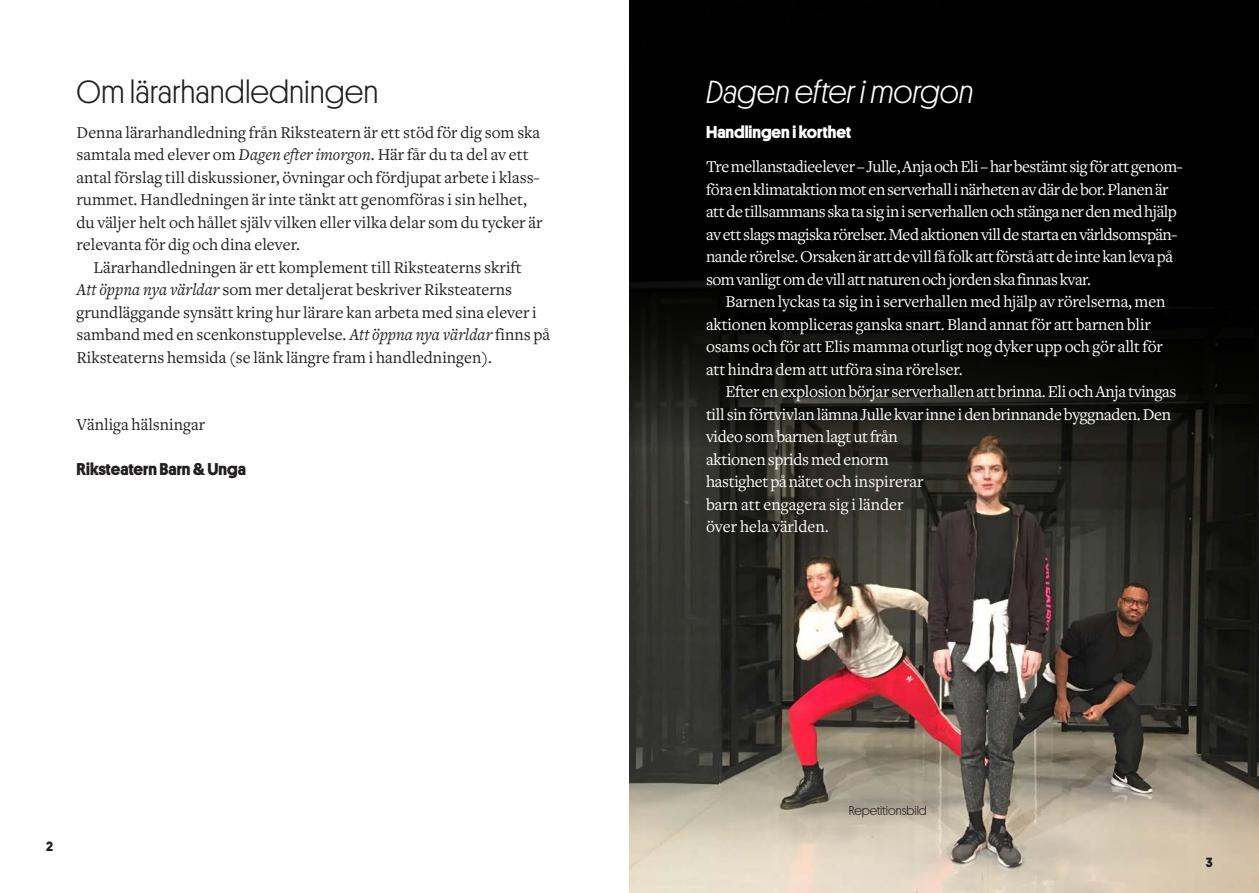
<style>
.page{position:relative;width:1259px;height:893px;background:#fff}
.page>*{position:absolute;margin:0;border:0;box-sizing:border-box;transform-origin:0 0}
.Rubrik{font:300 32.25px "Stage Sans";color:#231f20}
.Rubrik-2{font:italic 300 32.25px "Platform";letter-spacing:-.005em;color:#fff}
.t1{font:17.25px/22.5px "Curtain Serif";letter-spacing:-.02em;color:#fff}
.t2{font:17.25px/22.5px "Curtain Serif";color:#231f20}
.t3{font:700 17.25px "Stage Sans";color:#231f20}
.t4{font:700 17.25px "Stage Sans";color:#fff}
.t5{font:700 13.5px "Stage Sans";color:#231f20}
.t6{font:12.75px "Stage Sans";color:#231f20}
.s1{font-style:italic}
</style>
<div class="page">
<img style="left:629px;top:446px;width:630px;height:447px">
<svg style="left:629px;top:0;width:630px;height:446px;background:#050504"></svg>
<p class="Rubrik" style="left:77px;top:69px;width:303px">Om lärarhandledningen</p>
<p class="t2" style="left:77px;top:121px;width:467px">Denna lärarhandledning från Riksteatern är ett stöd för dig som ska samtala med elever om <span class="s1">Dagen efter imorgon</span>. Här får du ta del av ett antal förslag till diskussioner, övningar och fördjupat arbete i klass&shy;rummet. Handledningen är inte tänkt att genomföras i sin helhet, du väljer helt och hållet själv vilken eller vilka delar som du tycker är relevanta för dig och dina elever.</p>
<p class="t2" style="left:77px;top:256px;width:475px;text-indent:17px">Lärarhandledningen är ett komplement till Riksteaterns skrift<br><span class="s1">Att öppna nya världar</span> som mer detaljerat beskriver Riksteaterns grundläggande synsätt kring hur lärare kan arbeta med sina elever i samband med en scenkonstupplevelse. <span class="s1">Att öppna nya världar</span> finns på Riksteaterns hemsida (se länk längre fram i handledningen).</p>
<p class="t2" style="left:77px;top:414px;width:130px">Vänliga hälsningar</p>
<p class="t3" style="left:77px;top:456px;width:171px">Riksteatern Barn &amp; Unga</p>
<p class="t5" style="left:46px;top:836px;width:8px">2</p>
<p class="Rubrik-2" style="left:706px;top:69px;width:269px">Dagen efter i morgon</p>
<p class="t4" style="left:706px;top:119px;width:147px">Handlingen i korthet</p>
<p class="t1" style="left:706px;top:156px;width:478px">Tre mellanstadieelever – Julle, Anja och Eli – har bestämt sig för att genom&shy;föra en klimataktion mot en serverhall i närheten av där de bor. Planen är att de tillsammans ska ta sig in i serverhallen och stänga ner den med hjälp av ett slags magiska rörelser. Med aktionen vill de starta en världsomspän&shy;nande rörelse. Orsaken är att de vill få folk att förstå att de inte kan leva på som vanligt om de vill att naturen och jorden ska finnas kvar.</p>
<p class="t1" style="left:706px;top:291px;width:461px;text-indent:20px">Barnen lyckas ta sig in i serverhallen med hjälp av rörelserna, men aktionen kompliceras ganska snart. Bland annat för att barnen blir osams och för att Elis mamma oturligt nog dyker upp och gör allt för att hindra dem att utföra sina rörelser.</p>
<p class="t1" style="left:706px;top:381px;width:472px;text-indent:19px">Efter en explosion börjar serverhallen att brinna. Eli och Anja tvingas till sin förtvivlan lämna Julle kvar inne i den brinnande byggnaden. Den video som barnen lagt ut från<br>aktionen sprids med enorm<br>hastighet på nätet och inspirerar<br>barn att engagera sig i länder<br>över hela världen.</p>
<p class="t6" style="left:849px;top:801px;width:79px">Repetitionsbild</p>
<p class="t5" style="left:1206px;top:853px;width:8px">3</p>
</div>
